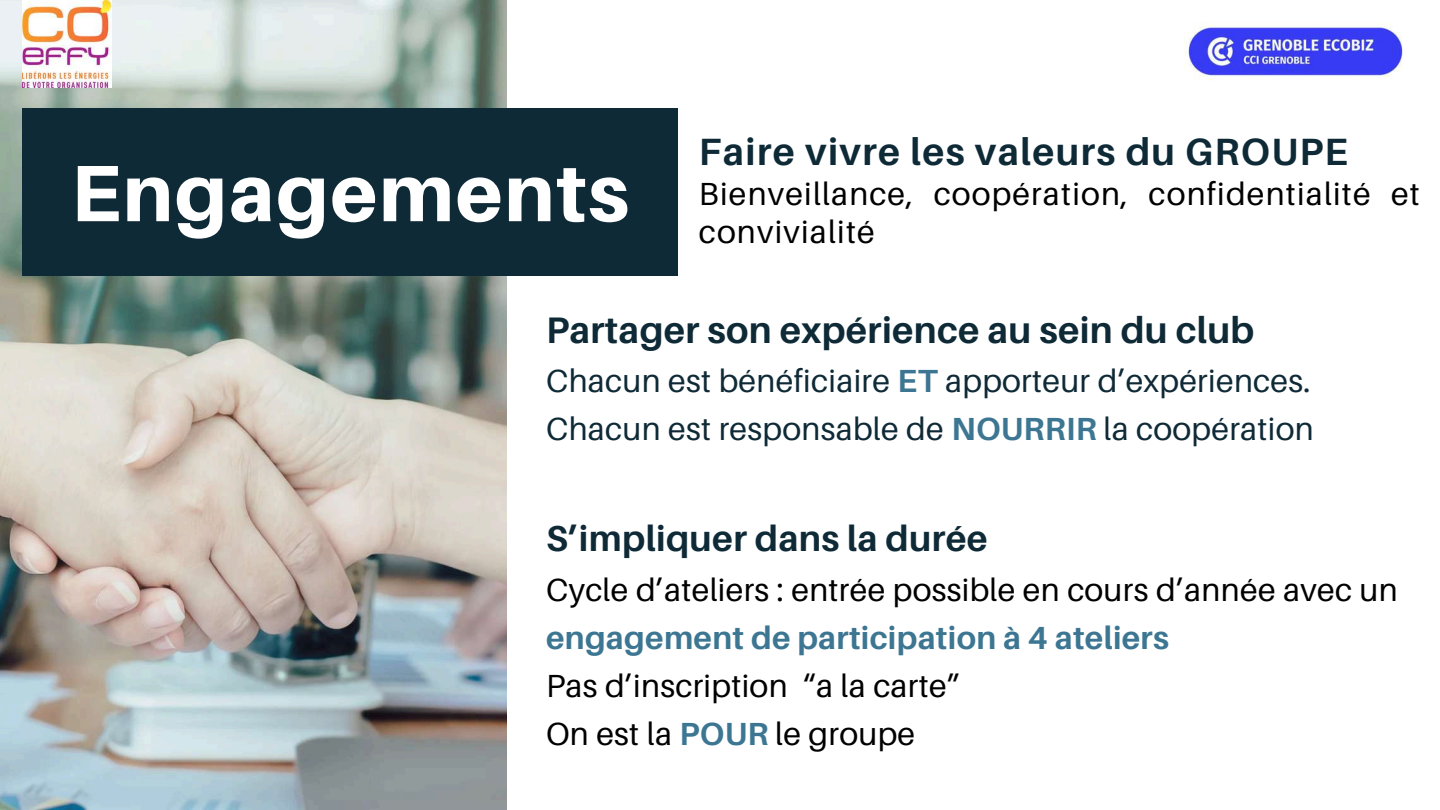
<style>
.page{position:relative;width:1440px;height:810px;background:#fff}
.page>*{position:absolute;margin:0;border:0;box-sizing:border-box;transform-origin:0 0}
.t1{font:800 80px "Aileron";letter-spacing:.02em;color:#fff}
.t2{font:700 38px "Aileron";letter-spacing:.035em;color:#0f2a37}
.t3{font:700 36.9px "Aileron";letter-spacing:.01em;color:#0f2a37}
.t4{font:700 36px "Aileron";letter-spacing:.01em;color:#0f2a37}
.t5{font:32px/48px "Aileron";letter-spacing:.01em;color:#000}
.t6{font:32px/48px "Aileron";letter-spacing:.01em;color:#0f2a37}
.t7{font:32px/38.2px "Aileron";letter-spacing:.035em;color:#000}
.t8{font:700 32px "Aileron";letter-spacing:.01em;color:#3d7692}
.s1{font-weight:700;color:#3d7692}
</style>
<div class="page">
<img style="left:0;top:0;width:507px;height:810px">
<div style="left:22px;top:108px;width:656px;height:168px;background:#0f2a37"></div>
<img style="left:1185px;top:22px;width:218px;height:58px">
<img style="left:22px;top:0;width:89px;height:88px">
<h1 class="t1" style="left:71px;top:144px;width:560px">Engagements</h1>
<p class="t2" style="left:699px;top:128px;width:651px">Faire vivre les valeurs du GROUPE</p>
<p class="t7" style="left:699px;top:174px;width:722px">Bienveillance, coopération, confidentialité et convivialité</p>
<p class="t3" style="left:546px;top:307px;width:710px">Partager son expérience au sein du club</p>
<p class="t6" style="left:546px;top:356px;width:769px">Chacun est bénéficiaire <span class="s1">ET</span> apporteur d’expériences.<br>Chacun est responsable de <span class="s1">NOURRIR</span> la coopération</p>
<p class="t4" style="left:546px;top:516px;width:443px">S’impliquer dans la durée</p>
<p class="t5" style="left:546px;top:565px;width:853px">Cycle d’ateliers : entrée possible en cours d’année avec un</p>
<p class="t8" style="left:546px;top:617px;width:625px">engagement de participation à 4 ateliers</p>
<p class="t5" style="left:546px;top:661px;width:416px">Pas d’inscription “a la carte”<br>On est la <span class="s1">POUR</span> le groupe</p>
</div>
